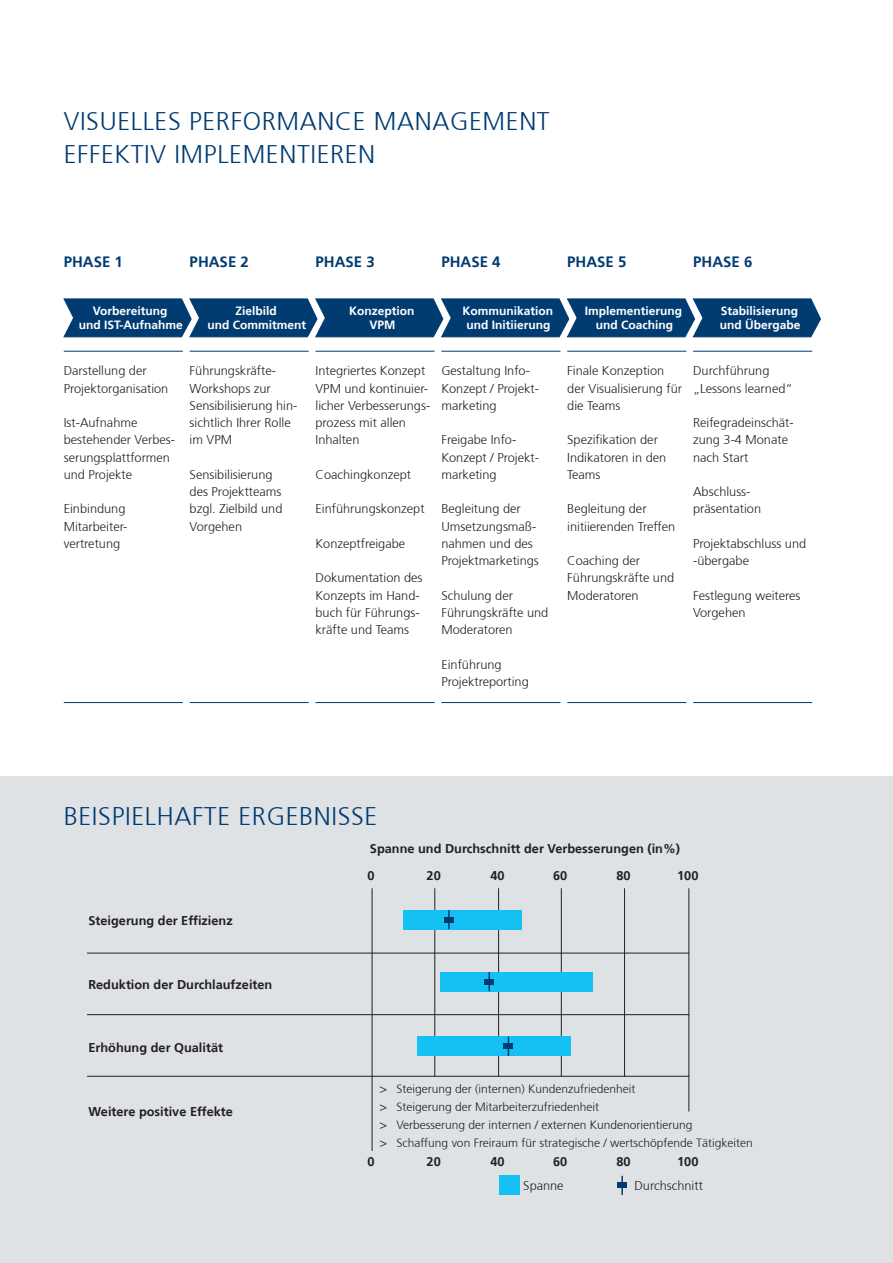
<style>
.page{position:relative;width:893px;height:1263px;background:#fff}
.page>*{position:absolute;margin:0;border:0;box-sizing:border-box;transform-origin:0 0}
.t1{font:300 25.5px/33px "Frutiger 45";letter-spacing:.025em;color:#003b71}
.t2{font:700 15px "Frutiger 65";color:#003b71}
.t3{font:300 12.75px/17.2px "Frutiger 45";color:#231f20}
.t4{font:700 12.75px "Frutiger 65";color:#231f20}
.t5{font:300 12px/17.7px "Frutiger 45";color:#231f20}
.t6{font:700 12px/14.2px "Frutiger 65";color:#fff;text-align:center}
.s1{font-size:12.75px}
</style>
<div class="page">
<div style="left:0;top:776px;width:893px;height:487px;background:#dfe2e4"></div>
<hr style="left:688px;top:888px;width:1px;height:223px;background:#231f20">
<hr style="left:624px;top:888px;width:1px;height:188px;background:#231f20">
<hr style="left:561px;top:888px;width:1px;height:188px;background:#231f20">
<hr style="left:498px;top:888px;width:1px;height:188px;background:#231f20">
<hr style="left:434px;top:888px;width:1px;height:188px;background:#231f20">
<hr style="left:372px;top:888px;width:1px;height:263px;background:#231f20">
<hr style="left:87px;top:953px;width:602px;height:1px;background:#231f20">
<svg style="left:63px;top:298px;width:758px;height:39px;background:#12497b"></svg>
<hr style="left:64px;top:702px;width:119px;height:1px;background:#003b71">
<hr style="left:64px;top:351px;width:119px;height:1px;background:#003b71">
<hr style="left:190px;top:702px;width:119px;height:1px;background:#003b71">
<hr style="left:190px;top:351px;width:119px;height:1px;background:#003b71">
<hr style="left:315px;top:702px;width:120px;height:1px;background:#003b71">
<hr style="left:315px;top:351px;width:120px;height:1px;background:#003b71">
<hr style="left:441px;top:702px;width:119px;height:1px;background:#003b71">
<hr style="left:441px;top:351px;width:119px;height:1px;background:#003b71">
<hr style="left:567px;top:702px;width:119px;height:1px;background:#003b71">
<hr style="left:567px;top:351px;width:119px;height:1px;background:#003b71">
<hr style="left:693px;top:702px;width:119px;height:1px;background:#003b71">
<hr style="left:693px;top:351px;width:119px;height:1px;background:#003b71">
<hr style="left:87px;top:1014px;width:602px;height:1px;background:#231f20">
<hr style="left:87px;top:1076px;width:602px;height:1px;background:#231f20">
<div style="left:499px;top:1176px;width:20px;height:19px;background:#15c0f2"></div>
<div style="left:417px;top:1037px;width:154px;height:19px;background:#15c0f2"></div>
<div style="left:440px;top:972px;width:152px;height:19px;background:#15c0f2"></div>
<div style="left:403px;top:910px;width:118px;height:19px;background:#15c0f2"></div>
<div style="left:618px;top:1182px;width:9px;height:6px;background:#003b71"></div>
<svg style="left:621px;top:1176px;width:2px;height:19px"></svg>
<div style="left:504px;top:1043px;width:9px;height:6px;background:#003b71"></div>
<svg style="left:508px;top:1037px;width:1px;height:19px"></svg>
<div style="left:485px;top:979px;width:9px;height:6px;background:#003b71"></div>
<svg style="left:488px;top:972px;width:2px;height:19px"></svg>
<div style="left:444px;top:917px;width:9px;height:5px;background:#003b71"></div>
<svg style="left:448px;top:910px;width:2px;height:19px"></svg>
<h1 class="t1" style="left:64px;top:105px;width:487px">VISUELLES PERFORMANCE MANAGEMENT<br>EFFEKTIV IMPLEMENTIEREN</h1>
<p class="t2" style="left:64px;top:253px;width:61px">PHASE 1</p>
<p class="t2" style="left:190px;top:253px;width:61px">PHASE 2</p>
<p class="t2" style="left:316px;top:253px;width:61px">PHASE 3</p>
<p class="t2" style="left:441px;top:253px;width:61px">PHASE 4</p>
<p class="t2" style="left:567px;top:253px;width:61px">PHASE 5</p>
<p class="t2" style="left:693px;top:253px;width:61px">PHASE 6</p>
<p class="t6" style="left:79px;top:304px;width:105px">Vorbereitung<br>und IST-Aufnahme</p>
<p class="t6" style="left:462px;top:304px;width:92px">Kommunikation und Initiierung</p>
<p class="t6" style="left:207px;top:304px;width:100px">Zielbild<br>und Commitment</p>
<p class="t6" style="left:585px;top:304px;width:99px">Implementierung und Coaching</p>
<p class="t6" style="left:349px;top:304px;width:67px">Konzeption<br>VPM</p>
<p class="t6" style="left:720px;top:304px;width:82px;text-align:left">Stabilisierung und Übergabe</p>
<p class="t3" style="left:64px;top:362px;width:106px">Darstellung der<br>Projektorganisation</p>
<p class="t3" style="left:64px;top:414px;width:113px">Ist-Aufnahme bestehender Verbes&shy;serungsplattformen und Projekte</p>
<p class="t3" style="left:64px;top:500px;width:65px">Einbindung<br>Mitarbeiter&shy;vertretung</p>
<p class="t3" style="left:190px;top:362px;width:109px">Führungskräfte-<br>Workshops zur<br>Sensibilisierung hin&shy;sichtlich Ihrer Rolle im VPM</p>
<p class="t3" style="left:190px;top:466px;width:94px">Sensibilisierung des Projektteams bzgl. Zielbild und<br>Vorgehen</p>
<p class="t3" style="left:315px;top:362px;width:116px">Integriertes Konzept<br>VPM und kontinuier&shy;licher Verbesserungs&shy;prozess mit allen<br>Inhalten</p>
<p class="t3" style="left:315px;top:466px;width:97px">Coachingkonzept</p>
<p class="t3" style="left:315px;top:500px;width:111px">Einführungskonzept</p>
<p class="t3" style="left:315px;top:535px;width:91px">Konzeptfreigabe</p>
<p class="t3" style="left:315px;top:569px;width:108px">Dokumentation des<br>Konzepts im Hand&shy;buch für Führungs&shy;kräfte und Teams</p>
<p class="t3" style="left:441px;top:362px;width:99px">Gestaltung Info-<br>Konzept / Projekt&shy;marketing</p>
<p class="t3" style="left:441px;top:431px;width:99px">Freigabe Info-<br>Konzept / Projekt&shy;marketing</p>
<p class="t3" style="left:441px;top:500px;width:99px">Begleitung der<br>Umsetzungsmaß&shy;nahmen und des<br>Projektmarketings</p>
<p class="t3" style="left:441px;top:587px;width:108px">Schulung der<br>Führungskräfte und<br>Moderatoren</p>
<p class="t3" style="left:441px;top:656px;width:89px">Einführung<br>Projektreporting</p>
<p class="t3" style="left:567px;top:362px;width:116px">Finale Konzeption der Visualisierung für die Teams</p>
<p class="t3" style="left:567px;top:431px;width:100px">Spezifikation der<br>Indikatoren in den<br>Teams</p>
<p class="t3" style="left:567px;top:500px;width:109px">Begleitung der initiierenden Treffen</p>
<p class="t3" style="left:567px;top:552px;width:108px">Coaching der<br>Führungskräfte und<br>Moderatoren</p>
<p class="t3" style="left:693px;top:362px;width:101px">Durchführung „Lessons learned“</p>
<p class="t3" style="left:693px;top:414px;width:102px">Reifegradeinschät&shy;zung 3-4 Monate nach Start</p>
<p class="t3" style="left:693px;top:483px;width:70px">Abschluss&shy;präsentation</p>
<p class="t3" style="left:693px;top:535px;width:115px">Projektabschluss und -übergabe</p>
<p class="t3" style="left:693px;top:587px;width:109px">Festlegung weiteres<br>Vorgehen</p>
<h1 class="t1" style="left:64px;top:800px;width:315px">BEISPIELHAFTE ERGEBNISSE</h1>
<p class="t4" style="left:370px;top:841px;width:312px">Spanne und Durchschnitt der Verbesserungen (in%)</p>
<p class="t4" style="left:88px;top:913px;width:146px">Steigerung der Effizienz</p>
<p class="t4" style="left:88px;top:977px;width:185px">Reduktion der Durchlaufzeiten</p>
<p class="t4" style="left:88px;top:1040px;width:136px">Erhöhung der Qualität</p>
<p class="t4" style="left:88px;top:1104px;width:146px">Weitere positive Effekte</p>
<p class="t4" style="left:367px;top:868px;width:9px">0</p>
<p class="t4" style="left:427px;top:868px;width:16px">20</p>
<p class="t4" style="left:490px;top:868px;width:16px">40</p>
<p class="t4" style="left:553px;top:868px;width:16px">60</p>
<p class="t4" style="left:616px;top:868px;width:16px">80</p>
<p class="t4" style="left:677px;top:868px;width:23px">100</p>
<p class="t5" style="left:379px;top:1080px;width:375px"><span class="s1">&gt;</span> Steigerung der (internen) Kundenzufriedenheit<br><span class="s1">&gt;</span> Steigerung der Mitarbeiterzufriedenheit<br><span class="s1">&gt;</span> Verbesserung der internen / externen Kundenorientierung<br><span class="s1">&gt;</span> Schaffung von Freiraum für strategische / wertschöpfende Tätigkeiten</p>
<p class="t4" style="left:367px;top:1154px;width:9px">0</p>
<p class="t4" style="left:427px;top:1154px;width:16px">20</p>
<p class="t4" style="left:490px;top:1154px;width:16px">40</p>
<p class="t4" style="left:553px;top:1154px;width:16px">60</p>
<p class="t4" style="left:616px;top:1154px;width:16px">80</p>
<p class="t4" style="left:677px;top:1154px;width:23px">100</p>
<p class="t3" style="left:523px;top:1177px;width:42px">Spanne</p>
<p class="t3" style="left:634px;top:1177px;width:70px">Durchschnitt</p>
</div>
